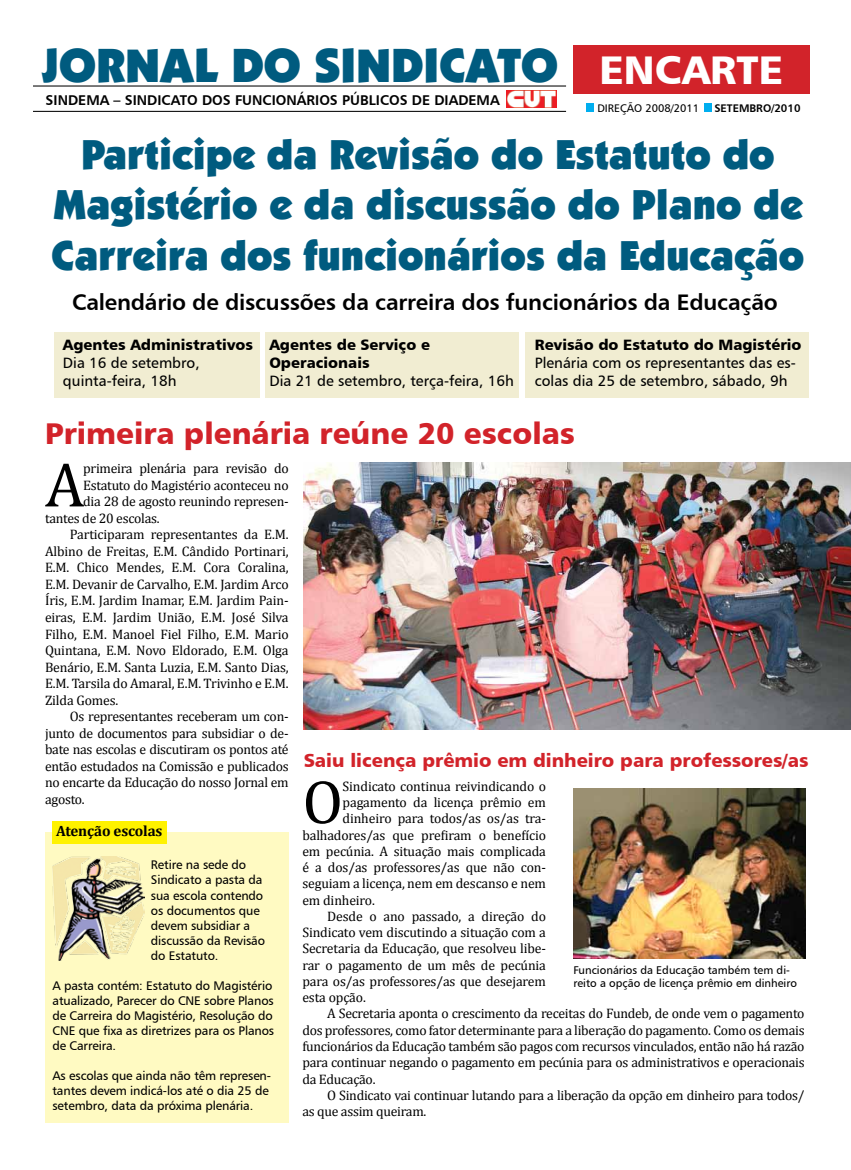
<style>
.page{position:relative;width:851px;height:1170px;background:#fff}
.page>*{position:absolute;margin:0;border:0;box-sizing:border-box;transform-origin:0 0}
.t1{font:63.25px "Cambria";color:#000}
.t2{font:62.5px "Cambria";color:#000}
.t3{font:900 48.12px "Kabel IT Cby BT";color:#005b7f}
.t4{font:900 42px/50.4px "Kabel IT Cby BT";color:#005b7f;text-align:center}
.t5{font:30px "Humanist 777 BT Black B";color:#d2232a}
.t6{font:22.5px "Humanist 777 BT Bold B";letter-spacing:-.01em;color:#000}
.t7{font:18.75px "Humanist 777 BT Black B";color:#d2232a}
.t8{font:15px/18px "Humanist 777 BT Roman B";color:#000}
.t9{font:15px/18px "Humanist 777 BT Black B";color:#000}
.t10{font:700 15px "Cambria";letter-spacing:-.01em;color:#000}
.t11{font:14.12px "Humanist 777 BT Bold B";color:#000}
.t12{font:13.75px "Cambria";letter-spacing:-.02em;color:#000}
.t13{font:12.5px/15px "Humanist 777 BT Roman B";letter-spacing:-.01em;color:#000}
.t14{font:11.25px/13.5px "Humanist 777 BT Roman B";color:#000}
.t15{font:11px "Humanist 777 BT Roman B";color:#000}
.t16{font:11px "Humanist 777 BT Bold B";color:#000}
.s1{font-family:"Humanist 777 BT Black B";font-weight:400;font-size:40px;color:#fff}
</style>
<div class="page">
<div style="left:45px;top:832px;width:243px;height:290px;background:#fffac2"></div>
<div style="left:586px;top:104px;width:8px;height:8px;background:#00aeef"></div>
<div style="left:703px;top:104px;width:8px;height:8px;background:#00aeef"></div>
<hr style="left:33px;top:85px;width:533px;height:1px;background:#000">
<hr style="left:33px;top:111px;width:533px;height:1px;background:#000">
<img style="left:506px;top:90px;width:50px;height:18px">
<div style="left:573px;top:45px;width:236px;height:49px;background:#d2232a"></div>
<div style="left:55px;top:332px;width:205px;height:66px;background:#f1edd2"></div>
<div style="left:265px;top:332px;width:253px;height:66px;background:#f1edd2"></div>
<div style="left:525px;top:332px;width:284px;height:66px;background:#f1edd2"></div>
<img style="left:303px;top:462px;width:547px;height:267px">
<div style="left:52px;top:821px;width:115px;height:22px;background:#fff200"></div>
<img style="left:573px;top:788px;width:232px;height:170px">
<img style="left:52px;top:856px;width:92px;height:103px">
<h3 class="t3" style="left:42px;top:35px;width:742px">JORNAL DO SINDICATO <span class="s1">ENCARTE</span></h3>
<p class="t11" style="left:46px;top:91px;width:95px">SINDEMA – Sindi</p>
<p class="t11" style="left:161px;top:91px;width:293px">cato dos Funcionários Públicos de Diadema</p>
<p class="t15" style="left:597px;top:101px;width:103px">DIREÇÃO 2008/2011</p>
<p class="t16" style="left:714px;top:101px;width:43px">SETEMBRO</p>
<p class="t16" style="left:771px;top:101px;width:31px">/2010</p>
<h3 class="t4" style="left:52px;top:128px;width:754px">Participe da Revisão do Estatuto do<br>Magistério e da discussão do Plano de<br>Carreira dos funcionários da Educação</h3>
<h3 class="t6" style="left:72px;top:288px;width:707px">Calendário de discussões da carreira dos funcionários da Educação</h3>
<p class="t9" style="left:534px;top:335px;width:268px">Revisão do Estatuto do Magistério</p>
<p class="t8" style="left:534px;top:353px;width:262px">Plenária com os representantes das es&shy;colas dia 25 de setembro, sábado, 9h</p>
<h3 class="t5" style="left:45px;top:414px;width:531px">Primeira plenária reúne 20 escolas</h3>
<p class="t9" style="left:63px;top:335px;width:191px">Agentes Administrativos</p>
<p class="t8" style="left:63px;top:353px;width:138px">Dia 16 de setembro, quinta-feira, 18h</p>
<p class="t9" style="left:269px;top:335px;width:162px">Agentes de Serviço e<br>Operacionais</p>
<p class="t8" style="left:269px;top:371px;width:246px">Dia 21 de setembro, terça-feira, 16h</p>
<h1 class="t1" style="left:45px;top:447px;width:41px">A</h1>
<p class="t12" style="left:83px;top:460px;width:207px">primeira plenária para revisão do</p>
<p class="t12" style="left:83px;top:477px;width:207px">Estatuto do Magistério aconteceu no</p>
<p class="t12" style="left:83px;top:493px;width:207px">dia 28 de agosto reunindo represen-</p>
<p class="t12" style="left:45px;top:510px;width:116px">tantes de 20 escolas.</p>
<p class="t12" style="left:70px;top:526px;width:220px">Participaram representantes da E.M.</p>
<p class="t12" style="left:45px;top:543px;width:245px">Albino de Freitas, E.M. Cândido Portinari,</p>
<p class="t12" style="left:45px;top:559px;width:245px">E.M. Chico Mendes, E.M. Cora Coralina,</p>
<p class="t12" style="left:45px;top:576px;width:245px">E.M. Devanir de Carvalho, E.M. Jardim Arco</p>
<p class="t12" style="left:45px;top:592px;width:245px">Íris, E.M. Jardim Inamar, E.M. Jardim Pain-</p>
<p class="t12" style="left:45px;top:609px;width:245px">eiras, E.M. Jardim União, E.M. José Silva</p>
<p class="t12" style="left:45px;top:625px;width:245px">Filho, E.M. Manoel Fiel Filho, E.M. Mario</p>
<p class="t12" style="left:45px;top:642px;width:245px">Quintana, E.M. Novo Eldorado, E.M. Olga</p>
<p class="t12" style="left:45px;top:658px;width:245px">Benário, E.M. Santa Luzia, E.M. Santo Dias,</p>
<p class="t12" style="left:45px;top:675px;width:245px">E.M. Tarsila do Amaral, E.M. Trivinho e E.M.</p>
<p class="t12" style="left:45px;top:691px;width:75px">Zilda Gomes.</p>
<p class="t12" style="left:70px;top:708px;width:220px">Os representantes receberam um con-</p>
<p class="t12" style="left:45px;top:724px;width:245px">junto de documentos para subsidiar o de-</p>
<p class="t12" style="left:45px;top:741px;width:245px">bate nas escolas e discutiram os pontos até</p>
<p class="t12" style="left:45px;top:757px;width:245px">então estudados na Comissão e publicados</p>
<p class="t12" style="left:45px;top:774px;width:245px">no encarte da Educação do nosso Jornal em</p>
<p class="t12" style="left:45px;top:790px;width:41px">agosto.</p>
<p class="t10" style="left:56px;top:820px;width:108px">Atenção escolas</p>
<p class="t13" style="left:151px;top:857px;width:116px">Retire na sede do<br>Sindicato a pasta da sua escola contendo os documentos que devem subsidiar a discussão da Revisão do Estatuto.</p>
<p class="t13" style="left:52px;top:977px;width:223px">A pasta contém: Estatuto do Magistério atualizado, Parecer do CNE sobre Planos de Carreira do Magistério, Resolução do CNE que fixa as diretrizes para os Planos de Carreira.</p>
<p class="t13" style="left:52px;top:1067px;width:219px;text-align:justify">As escolas que ainda não têm represen&shy;tantes devem indicá-los até o dia 25 de setembro, data da próxima plenária.</p>
<h3 class="t7" style="left:303px;top:748px;width:506px">Saiu licença prêmio em dinheiro para professores/as</h3>
<h2 class="t2" style="left:302px;top:765px;width:42px">O</h2>
<p class="t12" style="left:342px;top:778px;width:205px">Sindicato continua reivindicando o</p>
<p class="t12" style="left:342px;top:794px;width:205px">pagamento da licença prêmio em</p>
<p class="t12" style="left:342px;top:810px;width:205px">dinheiro para todos/as os/as tra-</p>
<p class="t12" style="left:302px;top:826px;width:245px">balhadores/as que prefiram o benefício</p>
<p class="t12" style="left:302px;top:843px;width:245px">em pecúnia. A situação mais complicada</p>
<p class="t12" style="left:302px;top:859px;width:245px">é a dos/as professores/as que não con-</p>
<p class="t12" style="left:302px;top:875px;width:245px">seguiam a licença, nem em descanso e nem</p>
<p class="t12" style="left:302px;top:891px;width:74px">em dinheiro.</p>
<p class="t12" style="left:327px;top:908px;width:220px">Desde o ano passado, a direção do</p>
<p class="t12" style="left:302px;top:924px;width:245px">Sindicato vem discutindo a situação com a</p>
<p class="t12" style="left:302px;top:940px;width:245px">Secretaria da Educação, que resolveu libe-</p>
<p class="t12" style="left:302px;top:956px;width:245px">rar o pagamento de um mês de pecúnia</p>
<p class="t12" style="left:302px;top:973px;width:245px">para os/as professores/as que desejarem</p>
<p class="t12" style="left:302px;top:989px;width:65px">esta opção.</p>
<p class="t12" style="left:327px;top:1005px;width:479px">A Secretaria aponta o crescimento da receitas do Fundeb, de onde vem o pagamento</p>
<p class="t12" style="left:302px;top:1021px;width:503px">dos professores, como fator determinante para a liberação do pagamento. Como os demais</p>
<p class="t12" style="left:302px;top:1038px;width:503px">funcionários da Educação também são pagos com recursos vinculados, então não há razão</p>
<p class="t12" style="left:302px;top:1054px;width:503px">para continuar negando o pagamento em pecúnia para os administrativos e operacionais</p>
<p class="t12" style="left:302px;top:1070px;width:75px">da Educação.</p>
<p class="t12" style="left:327px;top:1086px;width:479px">O Sindicato vai continuar lutando para a liberação da opção em dinheiro para todos/</p>
<p class="t12" style="left:302px;top:1103px;width:125px">as que assim queiram.</p>
<p class="t14" style="left:573px;top:962px;width:225px">Funcionários da Educação também tem di&shy;reito a opção de licença prêmio em dinheiro</p>
</div>
